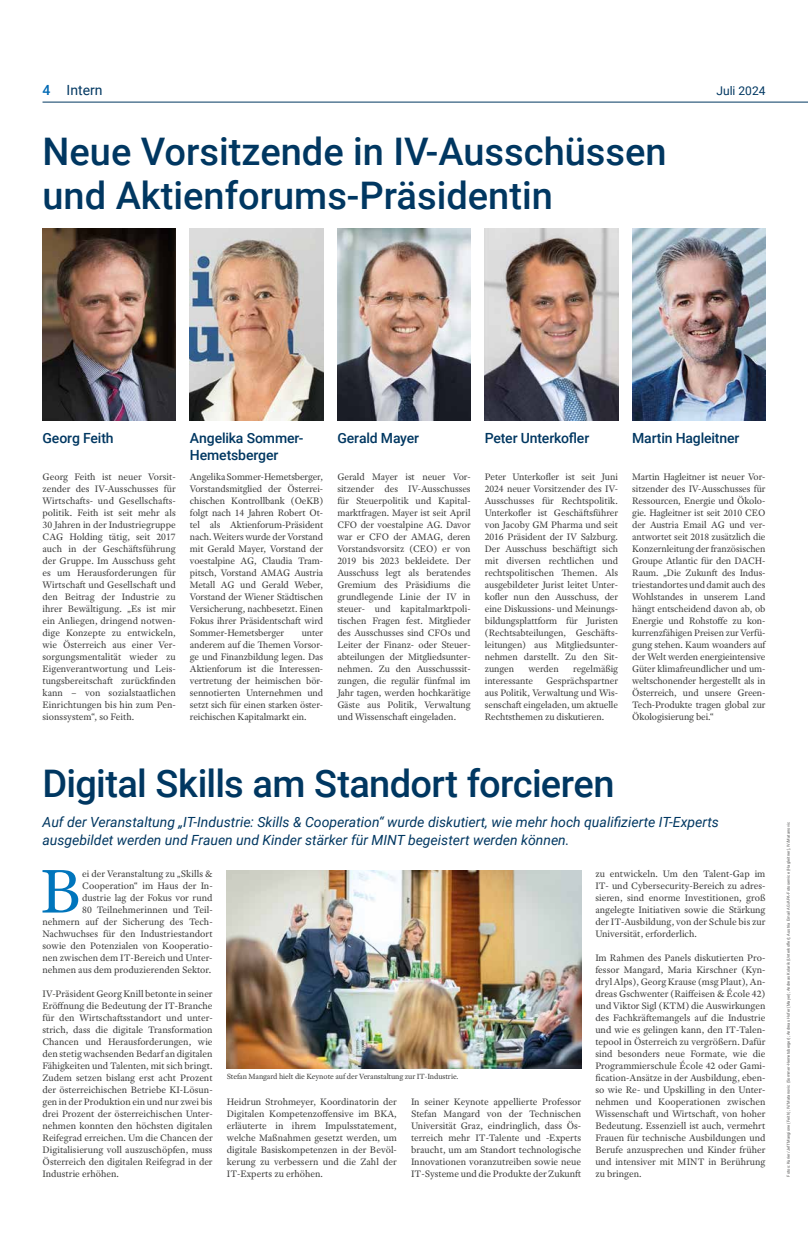
<style>
.page{position:relative;width:808px;height:1248px;background:#fff}
.page>*{position:absolute;margin:0;border:0;box-sizing:border-box;transform-origin:0 0}
.t1{font:65.8px "Adobe Text Pro";color:#0075bc}
.t2{font:500 38px/44px "Roboto";color:#003761}
.t3{font:italic 14px/18px "Roboto";color:#003761}
.t4{font:500 14px/16.8px "Roboto";letter-spacing:-.01em;color:#003761}
.t5{font:14px "Roboto";color:#003761}
.t6{font:12px "Roboto";color:#003761}
.t7{font:10px/12px "Adobe Text Pro";color:#3c3c3b;text-align:justify}
.t8{font:8px "Adobe Text Pro";letter-spacing:-.01em;color:#3c3c3b}
.t9{font:4px "Roboto";letter-spacing:.02em;color:#575756}
.s1{font-weight:500;color:#0069b4}
</style>
<div class="page">
<img style="left:43px;top:228px;width:133px;height:192px">
<img style="left:190px;top:228px;width:133px;height:192px">
<img style="left:337px;top:228px;width:134px;height:192px">
<img style="left:485px;top:228px;width:133px;height:192px">
<img style="left:632px;top:228px;width:133px;height:192px">
<img style="left:227px;top:870px;width:354px;height:198px">
<hr style="left:43px;top:102px;width:765px;height:1px;background:#003761">
<h3 class="t5" style="left:43px;top:81px;width:62px"><span class="s1">4</span> Intern</h3>
<p class="t6" style="left:716px;top:83px;width:51px">Juli 2024</p>
<h2 class="t2" style="left:43px;top:128px;width:626px">Neue Vorsitzende in IV-Ausschüssen und Aktienforums-Präsidentin</h2>
<h3 class="t4" style="left:43px;top:429px;width:73px">Georg Feith</h3>
<p class="t7" style="left:43px;top:471px;width:135px">Georg Feith ist neuer Vorsit&shy;zender des IV-Ausschusses für Wirtschafts- und Gesellschafts&shy;politik. Feith ist seit mehr als 30 Jahren in der Industriegruppe CAG Holding tätig, seit 2017 auch in der Geschäftsführung der Gruppe. Im Ausschuss geht es um Herausforderungen für Wirtschaft und Gesellschaft und den Beitrag der Industrie zu ihrer Bewältigung. „Es ist mir ein Anliegen, dringend notwen&shy;dige Konzepte zu entwickeln, wie Österreich aus einer Ver&shy;sorgungsmentalität wieder zu Eigenverantwortung und Leis&shy;tungsbereitschaft zurückfinden kann – von sozialstaatlichen Einrichtungen bis hin zum Pen&shy;sionssystem“, so Feith.</p>
<h3 class="t4" style="left:190px;top:429px;width:115px">Angelika Sommer-<br>Hemetsberger</h3>
<p class="t7" style="left:190px;top:471px;width:135px">Angelika Sommer-Hemetsberger, Vorstandsmitglied der Österrei&shy;chischen Kontrollbank (OeKB) folgt nach 14 Jahren Robert Ot&shy;tel als Aktienforum-Präsident nach. Weiters wurde der Vorstand mit Gerald Mayer, Vorstand der voestalpine AG, Claudia Tram&shy;pitsch, Vorstand AMAG Austria Metall AG und Gerald Weber, Vorstand der Wiener Städtischen Versicherung, nachbesetzt. Einen Fokus ihrer Präsidentschaft wird Sommer-Hemetsberger</p>
<p class="t7" style="left:190px;top:627px;width:135px;text-indent:112px">unter anderem auf die Themen Vorsor&shy;ge und Finanzbildung legen. Das Aktienforum ist die Interessen&shy;vertretung der heimischen bör&shy;sennotierten Unternehmen und setzt sich für einen starken öster&shy;reichischen Kapitalmarkt ein.</p>
<h3 class="t4" style="left:337px;top:429px;width:83px">Gerald Mayer</h3>
<p class="t7" style="left:337px;top:471px;width:135px">Gerald Mayer ist neuer Vor&shy;sitzender des IV-Ausschusses für Steuerpolitik und Kapital&shy;marktfragen. Mayer ist seit April CFO der voestalpine AG. Davor war er CFO der AMAG, deren Vorstandsvorsitz (CEO) er von 2019 bis 2023 bekleidete. Der Ausschuss legt als beratendes Gremium des Präsidiums die grundlegende Linie der IV in steuer- und kapitalmarktpoli&shy;tischen Fragen fest. Mitglieder des Ausschusses sind CFOs und Leiter der Finanz- oder Steuer&shy;abteilungen der Mitgliedsunter&shy;nehmen. Zu den Ausschusssit&shy;zungen, die regulär fünfmal im Jahr tagen, werden hochkarätige Gäste aus Politik, Verwaltung und Wissenschaft eingeladen.</p>
<h3 class="t4" style="left:485px;top:429px;width:106px">Peter Unterkofler</h3>
<p class="t7" style="left:485px;top:471px;width:135px">Peter Unterkofler ist seit Juni 2024 neuer Vorsitzender des IV-Ausschusses für Rechtspolitik.<br>Unterkofler ist Geschäftsführer von Jacoby GM Pharma und seit 2016 Präsident der IV Salzburg.<br>Der Ausschuss beschäftigt sich mit diversen rechtlichen und rechtspolitischen Themen. Als ausgebildeter Jurist leitet Unter&shy;kofler nun den Ausschuss, der eine Diskussions- und Meinungs&shy;bildungsplattform für Juristen (Rechtsabteilungen, Geschäfts&shy;leitungen) aus Mitgliedsunter&shy;nehmen darstellt. Zu den Sit&shy;zungen</p>
<p class="t7" style="left:528px;top:663px;width:32px">werden</p>
<p class="t7" style="left:573px;top:663px;width:46px">regelmäßig</p>
<p class="t7" style="left:485px;top:675px;width:50px">interessante</p>
<p class="t7" style="left:485px;top:675px;width:135px;text-indent:61px">Gesprächspartner aus Politik, Verwaltung und Wis&shy;senschaft eingeladen, um aktuelle Rechtsthemen zu diskutieren.</p>
<h3 class="t4" style="left:632px;top:429px;width:109px">Martin Hagleitner</h3>
<p class="t7" style="left:632px;top:471px;width:135px">Martin Hagleitner ist neuer Vor&shy;sitzender des IV-Ausschusses für Ressourcen, Energie und Ökolo&shy;gie. Hagleitner ist seit 2010 CEO der Austria Email AG und ver&shy;antwortet seit 2018 zusätzlich die Konzernleitung der französischen Groupe Atlantic für den DACH-Raum. „Die Zukunft des Indus&shy;triestandortes und damit auch des Wohlstandes in unserem Land hängt entscheidend davon ab, ob Energie und Rohstoffe zu kon&shy;kurrenzfähigen Preisen zur Verfü&shy;gung stehen. Kaum woanders auf der Welt werden energieintensive Güter klimafreundlicher und um&shy;weltschonender hergestellt als in Österreich, und unsere Green-Tech-Produkte tragen global zur Ökologisierung bei.“</p>
<h2 class="t2" style="left:43px;top:760px;width:573px">Digital Skills am Standort forcieren</h2>
<h3 class="t3" style="left:43px;top:812px;width:678px">Auf der Veranstaltung „IT-Industrie: Skills &amp; Cooperation“ wurde diskutiert, wie mehr hoch qualifizierte IT-Experts ausgebildet werden und Frauen und Kinder stärker für MINT begeistert werden können.</h3>
<h1 class="t1" style="left:40px;top:849px;width:43px">B</h1>
<p class="t7" style="left:43px;top:867px;width:172px;text-align:right">ei der Veranstaltung zu „Skills &amp; Cooperation“ im Haus der In-<br>dustrie lag der Fokus vor rund<br>80 Teilnehmerinnen und Teil&shy;nehmern auf der Sicherung des Tech-Nachwuchses für den Industriestandort sowie den Potenzialen von Kooperatio&shy;nen zwischen dem IT-Bereich und Unter&shy;nehmen aus dem produzierenden Sektor.</p>
<p class="t7" style="left:43px;top:987px;width:172px">IV-Präsident Georg Knill betonte in seiner Eröffnung die Bedeutung der IT-Branche für den Wirtschaftsstandort und unter&shy;strich, dass die digitale Transformation Chancen und Herausforderungen, wie den stetig wachsenden Bedarf an digitalen Fähigkeiten und Talenten, mit sich bringt.<br>Zudem setzen bislang erst acht Prozent der österreichischen Betriebe KI-Lösun&shy;gen in der Produktion ein und nur zwei bis drei Prozent der österreichischen Unter&shy;nehmen konnten den höchsten digitalen Reifegrad erreichen. Um die Chancen der Digitalisierung voll auszuschöpfen, muss Österreich den digitalen Reifegrad in der Industrie erhöhen.</p>
<p class="t7" style="left:595px;top:867px;width:172px">zu entwickeln. Um den Talent-Gap im IT- und Cybersecurity-Bereich zu adres&shy;sieren, sind enorme Investitionen, groß angelegte Initiativen sowie die Stärkung der IT-Ausbildung, von der Schule bis zur Universität, erforderlich.</p>
<p class="t7" style="left:595px;top:951px;width:172px">Im Rahmen des Panels diskutierten Pro&shy;fessor Mangard, Maria Kirschner (Kyn&shy;dryl Alps), Georg Krause (msg Plaut), An&shy;dreas Gschwenter (Raiffeisen &amp; École 42) und Viktor Sigl (KTM) die Auswirkungen des Fachkräftemangels auf die Industrie und wie es gelingen kann, den IT-Talen&shy;tepool in Österreich zu vergrößern. Dafür sind besonders neue Formate, wie die Programmierschule École 42 oder Gami&shy;fication-Ansätze in der Ausbildung, eben&shy;so wie Re- und Upskilling in den Unter&shy;nehmen und Kooperationen zwischen Wissenschaft und Wirtschaft, von hoher Bedeutung. Essenziell ist auch, vermehrt Frauen für technische Ausbildungen und Berufe anzusprechen und Kinder früher und intensiver mit MINT in Berührung zu bringen.</p>
<p class="t8" style="left:227px;top:1070px;width:233px">Stefan Mangard hielt die Keynote auf der Veranstaltung zur IT-Industrie.</p>
<p class="t7" style="left:227px;top:1095px;width:172px">Heidrun Strohmeyer, Koordinatorin der Digitalen Kompetenzoffensive im BKA, erläuterte in ihrem Impulsstatement, welche Maßnahmen gesetzt werden, um digitale Basiskompetenzen in der Bevöl&shy;kerung zu verbessern und die Zahl der IT-Experts zu erhöhen.</p>
<p class="t7" style="left:411px;top:1095px;width:172px">In seiner Keynote appellierte Professor Stefan Mangard von der Technischen Universität Graz, eindringlich, dass Ös&shy;terreich mehr IT-Talente und -Experts braucht, um am Standort technologische Innovationen voranzutreiben sowie neue IT-Systeme und die Produkte der Zukunft</p>
<p class="t9" style="left:785px;top:1176px;width:356px;rotate:-90deg">Fotos: Kurier/Jeff Mangione (Feith); IV/Matanovic (Sommer-Hemetsberger); Andreas Hofer (Mayer); Andreas Kolarik (Unterkofler); Austria Email AG/APA-Fotoservice (Hagleitner), IV/Matanovic</p>
</div>
